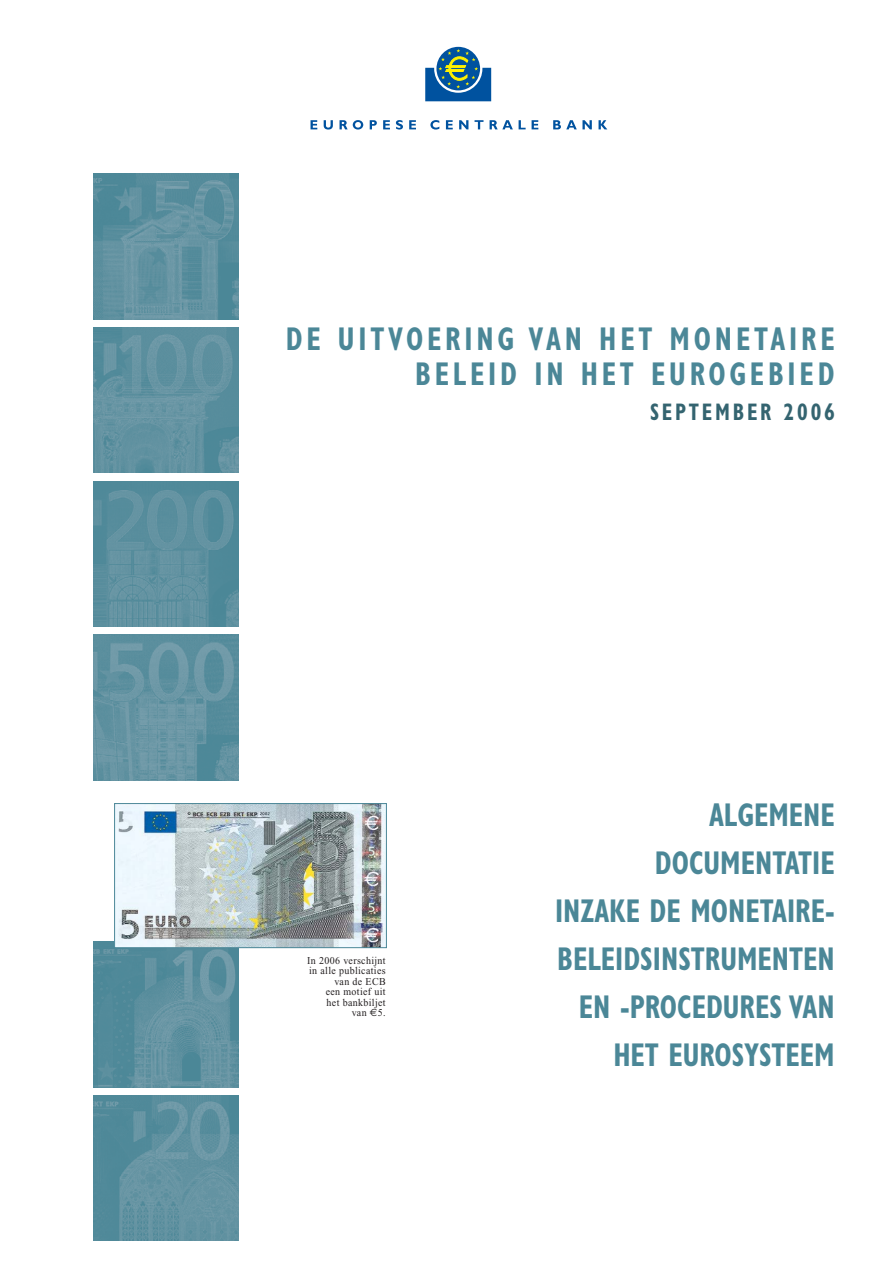
<style>
.page{position:relative;width:893px;height:1287px;background:#fff}
.page>*{position:absolute;margin:0;border:0;box-sizing:border-box;transform-origin:0 0}
.t1{font:700 condensed 33px/48px "Gill Sans";color:#4b8797;text-align:right;scale:.85 1}
.t2{font:700 condensed 33px/35.1px "Gill Sans";letter-spacing:.135em;color:#4b8797;text-align:right;scale:.85 1}
.t3{font:700 condensed 24px "Gill Sans";letter-spacing:.135em;color:#346470;scale:.85 1}
.t4{font:10.5px/10.5px "Times New Roman";letter-spacing:.035em;color:#231f20;text-align:right;scale:.95 1}
.s1{font-family:"Euro Sans"}
</style>
<div class="page">
<div style="left:436px;top:47px;width:44px;height:43px;background:#00529f;border-radius:50%"></div>
<svg style="left:425px;top:49px;width:66px;height:52px"></svg>
<svg style="left:310px;top:120px;width:7px;height:9px"></svg>
<svg style="left:323px;top:120px;width:10px;height:10px"></svg>
<svg style="left:339px;top:120px;width:8px;height:9px"></svg>
<svg style="left:353px;top:120px;width:10px;height:10px"></svg>
<svg style="left:369px;top:120px;width:8px;height:9px"></svg>
<svg style="left:383px;top:120px;width:7px;height:9px"></svg>
<svg style="left:396px;top:120px;width:7px;height:10px"></svg>
<svg style="left:409px;top:120px;width:7px;height:9px"></svg>
<svg style="left:430px;top:120px;width:9px;height:10px"></svg>
<svg style="left:446px;top:120px;width:6px;height:9px"></svg>
<svg style="left:459px;top:120px;width:9px;height:9px"></svg>
<svg style="left:474px;top:120px;width:9px;height:9px"></svg>
<svg style="left:489px;top:120px;width:36px;height:9px"></svg>
<svg style="left:531px;top:120px;width:7px;height:9px"></svg>
<svg style="left:553px;top:120px;width:23px;height:9px"></svg>
<svg style="left:582px;top:120px;width:10px;height:9px"></svg>
<svg style="left:598px;top:120px;width:9px;height:9px"></svg>
<img style="left:93px;top:174px;width:146px;height:145px">
<img style="left:93px;top:328px;width:146px;height:145px">
<img style="left:93px;top:481px;width:146px;height:145px">
<img style="left:93px;top:635px;width:146px;height:145px">
<img style="left:93px;top:942px;width:146px;height:145px">
<img style="left:93px;top:1095px;width:146px;height:146px">
<img style="left:116px;top:805px;width:268px;height:141px">
<div style="left:114px;top:803px;width:272px;height:145px;border:1px solid #4b8797"></div>
<p class="t2" style="left:286px;top:325px;width:647px">DE UITVOERING VAN HET MONETAIRE<br>BELEID IN HET EUROGEBIED</p>
<p class="t3" style="left:650px;top:404px;width:219px">SEPTEMBER 2006</p>
<p class="t4" style="left:307px;top:956px;width:84px">In 2006 verschijnt in alle publicaties van de ECB<br>een motief uit<br>het bankbiljet<br>van <span class="s1">€</span>5.</p>
<p class="t1" style="left:555px;top:794px;width:330px">ALGEMENE<br>DOCUMENTATIE<br>INZAKE DE MONETAIRE-<br>BELEIDSINSTRUMENTEN<br>EN -PROCEDURES VAN<br>HET EUROSYSTEEM</p>
</div>
